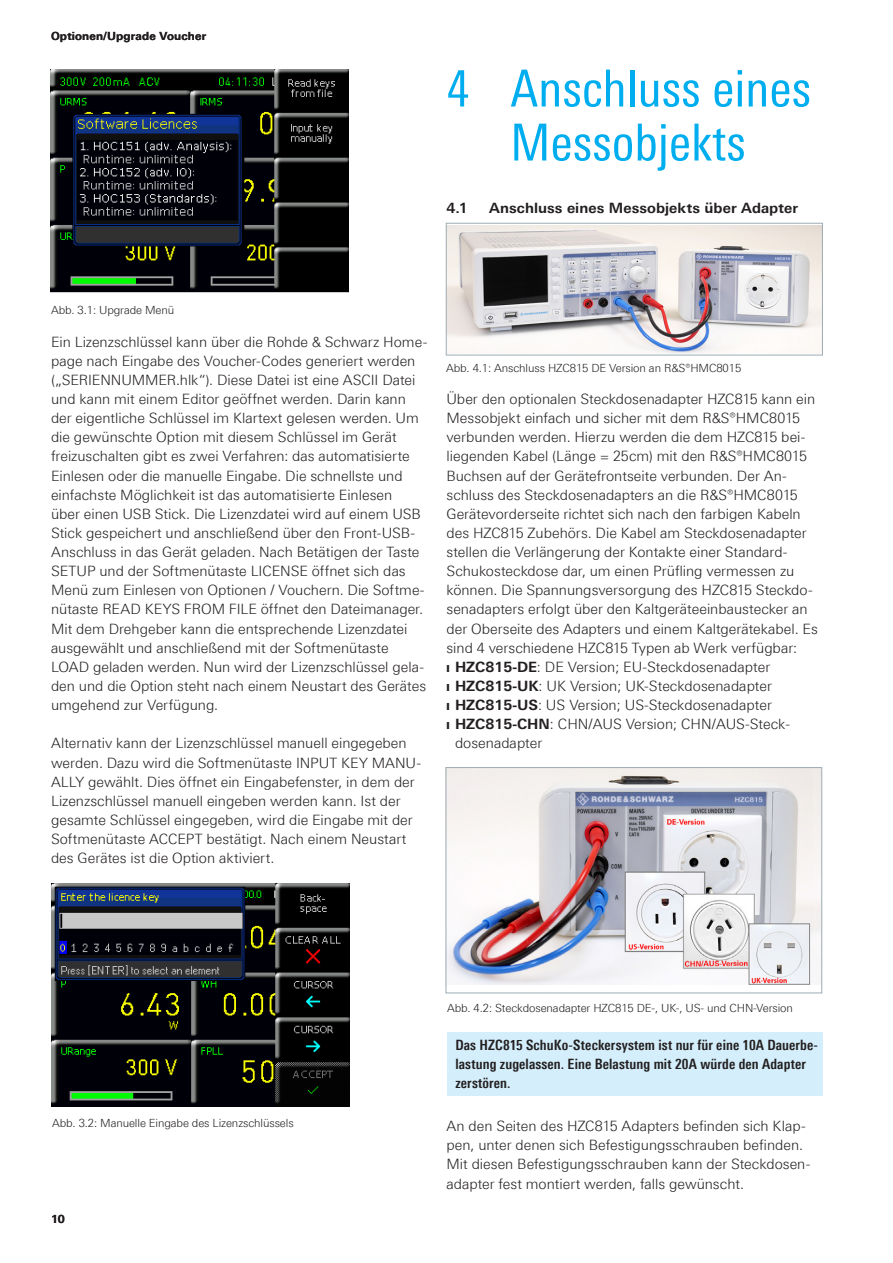
<style>
.page{position:relative;width:893px;height:1263px;background:#fff}
.page>*{position:absolute;margin:0;border:0;box-sizing:border-box;transform-origin:0 0}
.Headline{font:51px/54px "Linotype Univers 420 Cn";color:#00aeef;text-align:center}
.Fließtext{font:300 14.25px/19.2px "Linotype Univers 330";color:#231f20}
.t1{font:700 14.25px/19.2px "Linotype Univers 620 Cn";letter-spacing:.01em;color:#231f20}
.Subheadline{font:700 14.25px "Linotype Univers 630";letter-spacing:.005em;color:#231f20}
.Bildlegende{font:300 11.25px "Linotype Univers 330";letter-spacing:-.01em;color:#231f20}
.t2{font:700 11.25px "Linotype Univers 630";letter-spacing:.015em;color:#231f20}
.s1{font-family:"Linotype Univers 630";font-weight:700}
</style>
<div class="page">
<img style="left:448px;top:226px;width:373px;height:127px">
<div style="left:446px;top:223px;width:377px;height:132px;border:1px solid #9dacb5"></div>
<img style="left:448px;top:769px;width:372px;height:215px">
<div style="left:446px;top:767px;width:376px;height:226px;border:1px solid #9dacb5"></div>
<div style="left:447px;top:1033px;width:375px;height:63px;background:#d4effb"></div>
<img style="left:52px;top:883px;width:297px;height:224px">
<img style="left:50px;top:69px;width:298px;height:224px">
<p class="t2" style="left:51px;top:29px;width:157px">Optionen/Upgrade Voucher</p>
<p class="Headline" style="left:446px;top:61px;width:366px">4 Anschluss eines<br>Messobjekts</p>
<p class="Subheadline" style="left:446px;top:199px;width:23px">4.1</p>
<p class="Subheadline" style="left:489px;top:199px;width:311px">Anschluss eines Messobjekts über Adapter</p>
<p class="Bildlegende" style="left:51px;top:303px;width:125px">Abb. 3.1: Upgrade Menü</p>
<p class="Fließtext" style="left:51px;top:332px;width:378px">Ein Lizenzschlüssel kann über die Rohde &amp; Schwarz Home&shy;page nach Eingabe des Voucher-Codes generiert werden („SERIENNUMMER.hlk“). Diese Datei ist eine ASCII Datei und kann mit einem Editor geöffnet werden. Darin kann der eigentliche Schlüssel im Klartext gelesen werden. Um die gewünschte Option mit diesem Schlüssel im Gerät freizuschalten gibt es zwei Verfahren: das automatisierte Einlesen oder die manuelle Eingabe. Die schnellste und einfachste Möglichkeit ist das automatisierte Einlesen<br>über einen USB Stick. Die Lizenzdatei wird auf einem USB Stick gespeichert und anschließend über den Front-USB-Anschluss in das Gerät geladen. Nach Betätigen der Taste SETUP und der Softmenütaste LICENSE öffnet sich das Menü zum Einlesen von Optionen / Vouchern. Die Softme&shy;nütaste READ KEYS FROM FILE öffnet den Dateimanager.<br>Mit dem Drehgeber kann die entsprechende Lizenzdatei ausgewählt und anschließend mit der Softmenütaste LOAD geladen werden. Nun wird der Lizenzschlüssel gela&shy;den und die Option steht nach einem Neustart des Gerätes umgehend zur Verfügung.</p>
<p class="Fließtext" style="left:51px;top:734px;width:372px">Alternativ kann der Lizenzschlüssel manuell eingegeben werden. Dazu wird die Softmenütaste INPUT KEY MANU-ALLY gewählt. Dies öffnet ein Eingabefenster, in dem der Lizenzschlüssel manuell eingeben werden kann. Ist der gesamte Schlüssel eingegeben, wird die Eingabe mit der Softmenütaste ACCEPT bestätigt. Nach einem Neustart des Gerätes ist die Option aktiviert.</p>
<p class="Bildlegende" style="left:446px;top:361px;width:297px">Abb. 4.1: Anschluss HZC815 DE Version an ¸HMC8015</p>
<p class="Fließtext" style="left:446px;top:389px;width:373px">Über den optionalen Steckdosenadapter HZC815 kann ein Messobjekt einfach und sicher mit dem ¸HMC8015 verbunden werden. Hierzu werden die dem HZC815 bei&shy;liegenden Kabel (Länge = 25cm) mit den ¸HMC8015<br>Buchsen auf der Gerätefrontseite verbunden. Der An&shy;schluss des Steckdosenadapters an die ¸HMC8015<br>Gerätevorderseite richtet sich nach den farbigen Kabeln des HZC815 Zubehörs. Die Kabel am Steckdosenadapter stellen die Verlängerung der Kontakte einer Standard-Schukosteckdose dar, um einen Prüfling vermessen zu können. Die Spannungsversorgung des HZC815 Steckdo&shy;senadapters erfolgt über den Kaltgeräteeinbaustecker an der Oberseite des Adapters und einem Kaltgerätekabel. Es sind 4 verschiedene HZC815 Typen ab Werk verfügbar:</p>
<p class="Fließtext" style="left:446px;top:657px;width:325px">❙ <span class="s1">HZC815-DE</span>: DE Version; EU-Steckdosenadapter</p>
<p class="Fließtext" style="left:446px;top:676px;width:327px">❙ <span class="s1">HZC815-UK</span>: UK Version; UK-Steckdosenadapter</p>
<p class="Fließtext" style="left:446px;top:695px;width:327px">❙ <span class="s1">HZC815-US</span>: US Version; US-Steckdosenadapter</p>
<p class="Fließtext" style="left:455px;top:714px;width:337px;text-indent:-9px">❙ <span class="s1">HZC815-CHN</span>: CHN/AUS Version; CHN/AUS-Steck&shy;dosenadapter</p>
<p class="Bildlegende" style="left:52px;top:1116px;width:243px">Abb. 3.2: Manuelle Eingabe des Lizenzschlüssels</p>
<p class="t2" style="left:51px;top:1212px;width:15px">10</p>
<p class="Bildlegende" style="left:447px;top:1001px;width:348px">Abb. 4.2: Steckdosenadapter HZC815 DE-, UK-, US- und CHN-Version</p>
<p class="t1" style="left:455px;top:1035px;width:364px">Das HZC815 SchuKo-Steckersystem ist nur für eine 10A Dauerbe&shy;lastung zugelassen. Eine Belastung mit 20A würde den Adapter zerstören.</p>
<p class="Fließtext" style="left:446px;top:1116px;width:365px">An den Seiten des HZC815 Adapters befinden sich Klap&shy;pen, unter denen sich Befestigungsschrauben befinden.<br>Mit diesen Befestigungsschrauben kann der Steckdosen&shy;adapter fest montiert werden, falls gewünscht.</p>
</div>
